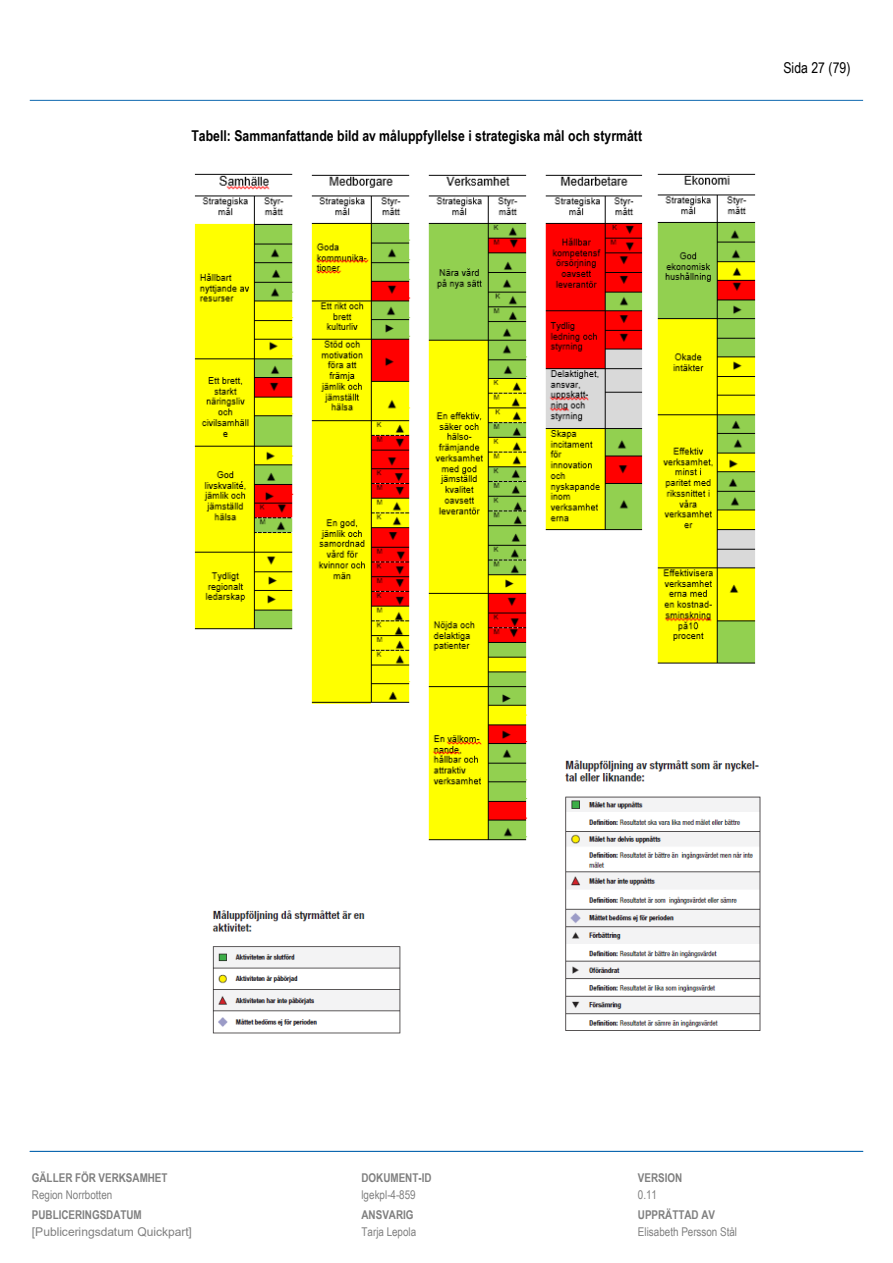
<style>
.page{position:relative;width:893px;height:1263px;background:#fff}
.page>*{position:absolute;margin:0;border:0;box-sizing:border-box;transform-origin:0 0}
.t1{font:700 15px "Arial Narrow";color:#000}
.t2{font:15px "Arial Narrow";color:#000}
.t3{font:700 12px "Arial Narrow";color:#808080}
.t4{font:12px "Arial Narrow";letter-spacing:-.005em;color:#808080}
.t5{font:12px "Arial";letter-spacing:-.005em;color:#808080}
</style>
<div class="page">
<hr style="left:30px;top:100px;width:833px;height:1px;background:#0d68b0">
<hr style="left:30px;top:1151px;width:833px;height:1px;background:#0d68b0">
<img style="left:194px;top:173px;width:562px;height:668px">
<img style="left:561px;top:757px;width:200px;height:274px">
<img style="left:212px;top:910px;width:189px;height:124px">
<p class="t1" style="left:191px;top:125px;width:452px">Tabell: Sammanfattande bild av måluppfyllelse i strategiska mål och styrmått</p>
<p class="t2" style="left:784px;top:56px;width:68px">Sida 27 (79)</p>
<p class="t3" style="left:32px;top:1169px;width:137px">GÄLLER FÖR VERKSAMHET</p>
<p class="t3" style="left:361px;top:1169px;width:72px">DOKUMENT-ID</p>
<p class="t3" style="left:638px;top:1169px;width:46px">VERSION</p>
<p class="t4" style="left:32px;top:1186px;width:82px">Region Norrbotten</p>
<p class="t4" style="left:361px;top:1186px;width:56px">lgekpl-4-859</p>
<p class="t4" style="left:638px;top:1186px;width:21px">0.11</p>
<p class="t3" style="left:32px;top:1205px;width:111px">PUBLICERINGSDATUM</p>
<p class="t3" style="left:361px;top:1205px;width:53px">ANSVARIG</p>
<p class="t3" style="left:638px;top:1205px;width:79px">UPPRÄTTAD AV</p>
<p class="t5" style="left:32px;top:1223px;width:162px">[Publiceringsdatum Quickpart]</p>
<p class="t4" style="left:361px;top:1222px;width:56px">Tarja Lepola</p>
<p class="t4" style="left:638px;top:1222px;width:101px">Elisabeth Persson Stål</p>
</div>
